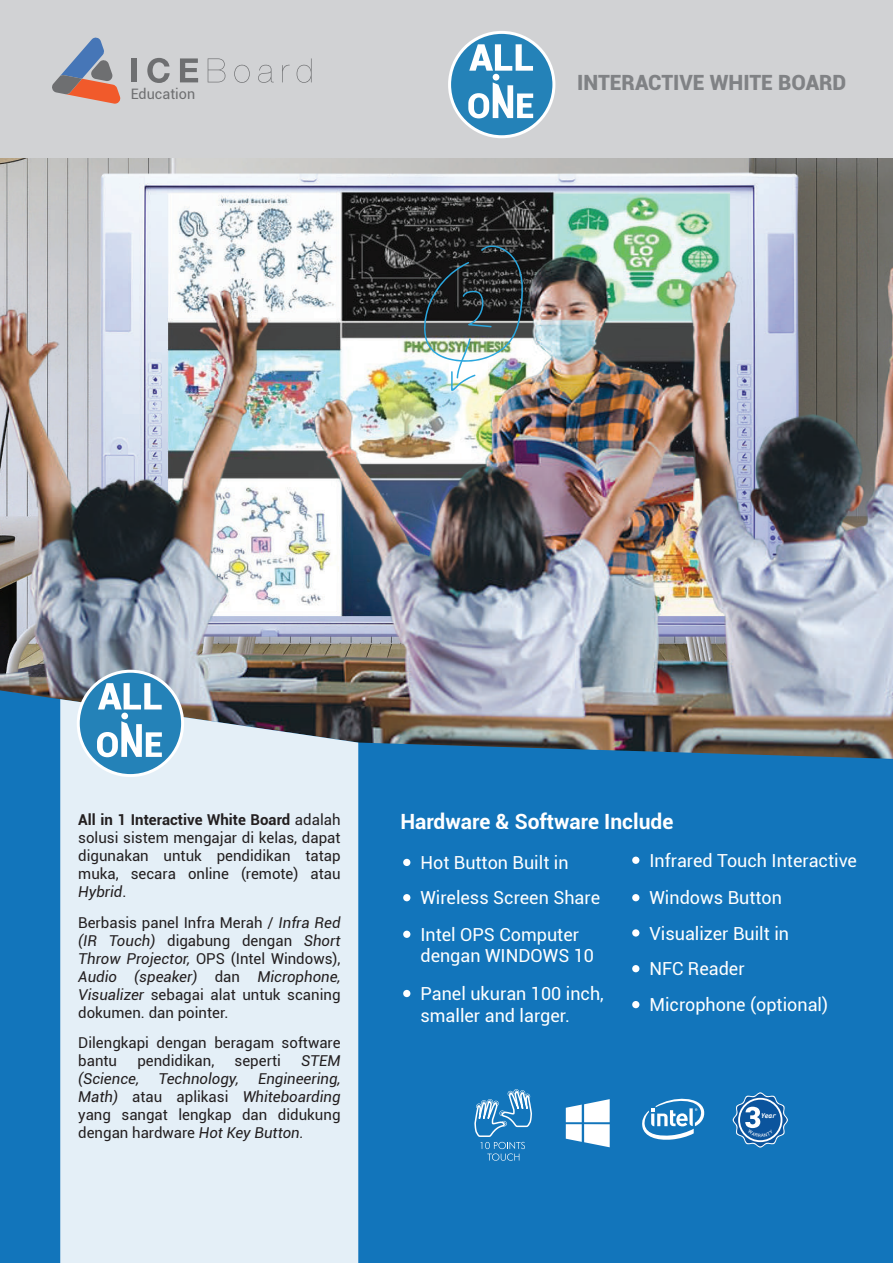
<style>
.page{position:relative;width:893px;height:1263px;background:#fff}
.page>*{position:absolute;margin:0;border:0;box-sizing:border-box;transform-origin:0 0}
.t1{font:700 21px "Roboto";color:#fff}
.t2{font:900 21px "Roboto";color:#808285}
.t3{font:18px/21.6px "Roboto";color:#fff}
.t4{font:15px/18px "Roboto";color:#231f20;text-align:justify}
.t5{font:italic 15px "Roboto";color:#231f20}
.t6{font:14.4px "Roboto";color:#6e6f71}
.t7{font:italic 700 7.65px "Ubuntu Mono";color:#fff}
.s1{font-weight:700}
.s2{font-style:italic}
</style>
<div class="page">
<div style="left:0;top:0;width:893px;height:158px;background:#d1d2d4"></div>
<div style="left:132px;top:58px;width:5px;height:24px;background:#6e6f71"></div>
<svg style="left:147px;top:58px;width:23px;height:25px"></svg>
<svg style="left:180px;top:58px;width:18px;height:24px"></svg>
<svg style="left:208px;top:58px;width:17px;height:24px"></svg>
<svg style="left:234px;top:65px;width:16px;height:18px"></svg>
<svg style="left:258px;top:65px;width:16px;height:18px"></svg>
<svg style="left:282px;top:65px;width:8px;height:17px"></svg>
<svg style="left:297px;top:58px;width:15px;height:25px"></svg>
<svg style="left:52px;top:37px;width:69px;height:67px"></svg>
<img style="left:0;top:136px;width:893px;height:553px">
<svg style="left:0;top:689px;width:893px;height:574px;background:#1f76b4"></svg>
<div style="left:60px;top:699px;width:298px;height:564px;background:#e4eff7"></div>
<div style="left:403px;top:990px;width:7px;height:7px;background:#fff;border-radius:50%"></div>
<div style="left:632px;top:857px;width:7px;height:7px;background:#fff;border-radius:50%"></div>
<div style="left:403px;top:859px;width:7px;height:7px;background:#fff;border-radius:50%"></div>
<div style="left:632px;top:894px;width:7px;height:7px;background:#fff;border-radius:50%"></div>
<div style="left:403px;top:894px;width:7px;height:7px;background:#fff;border-radius:50%"></div>
<div style="left:403px;top:931px;width:7px;height:7px;background:#fff;border-radius:50%"></div>
<div style="left:632px;top:929px;width:7px;height:7px;background:#fff;border-radius:50%"></div>
<div style="left:632px;top:965px;width:7px;height:7px;background:#fff;border-radius:50%"></div>
<div style="left:632px;top:1001px;width:7px;height:7px;background:#fff;border-radius:50%"></div>
<svg style="left:566px;top:1099px;width:44px;height:48px"></svg>
<svg style="left:474px;top:1089px;width:59px;height:72px;background:#3a8cc6"></svg>
<svg style="left:641px;top:1095px;width:64px;height:46px"></svg>
<div style="left:78px;top:671px;width:105px;height:104px;background:#2482b8;border-radius:50%"></div>
<div style="left:77px;top:670px;width:107px;height:107px;border:3px solid #fff;border-radius:50%"></div>
<svg style="left:98px;top:683px;width:64px;height:26px"></svg>
<svg style="left:97px;top:721px;width:65px;height:36px"></svg>
<div style="left:121px;top:713px;width:7px;height:6px;background:#fff;border-radius:50%"></div>
<div style="left:450px;top:32px;width:104px;height:105px;background:#2482b8;border-radius:50%"></div>
<div style="left:448px;top:31px;width:107px;height:107px;border:3px solid #fff;border-radius:50%"></div>
<svg style="left:469px;top:44px;width:64px;height:27px"></svg>
<svg style="left:468px;top:82px;width:65px;height:36px"></svg>
<div style="left:493px;top:74px;width:6px;height:7px;background:#fff;border-radius:50%"></div>
<svg style="left:733px;top:1092px;width:55px;height:55px;background:#3e80b9"></svg>
<p class="t6" style="left:131px;top:84px;width:66px">Education</p>
<h1 class="t2" style="left:577px;top:67px;width:270px">INTERACTIVE WHITE BOARD</h1>
<p class="t4" style="left:78px;top:810px;width:264px"><span class="s1">All in 1 Interactive White Board</span> adalah solusi sistem mengajar di kelas, dapat digunakan untuk pendidikan tatap muka, secara online (remote) atau <span class="s2">Hybrid</span>.</p>
<p class="t4" style="left:78px;top:913px;width:264px">Berbasis panel Infra Merah / <span class="s2">Infra Red (IR Touch)</span> digabung dengan <span class="s2">Short Throw Projector,</span> OPS (Intel Windows), <span class="s2">Audio (speaker)</span> dan <span class="s2">Microphone, Visualizer</span> sebagai alat untuk scaning dokumen. dan pointer.</p>
<p class="t4" style="left:78px;top:1033px;width:264px">Dilengkapi dengan beragam software bantu</p>
<p class="t4" style="left:137px;top:1051px;width:78px">pendidikan,</p>
<p class="t4" style="left:235px;top:1051px;width:48px">seperti</p>
<p class="t5" style="left:301px;top:1050px;width:41px">STEM</p>
<p class="t5" style="left:78px;top:1068px;width:62px">(Science,</p>
<p class="t5" style="left:159px;top:1068px;width:82px">Technology,</p>
<p class="t4" style="left:78px;top:1069px;width:264px;text-indent:180px"><span class="s2">Engineering, Math)</span> atau aplikasi <span class="s2">Whiteboarding </span>yang sangat lengkap dan didukung dengan hardware <span class="s2">Hot Key Button.</span></p>
<h1 class="t1" style="left:400px;top:807px;width:275px">Hardware &amp; Software Include</h1>
<p class="t3" style="left:420px;top:851px;width:150px">Hot Button Built in</p>
<p class="t3" style="left:649px;top:849px;width:209px">Infrared Touch Interactive</p>
<p class="t3" style="left:420px;top:886px;width:181px">Wireless Screen Share</p>
<p class="t3" style="left:649px;top:886px;width:134px">Windows Button</p>
<p class="t3" style="left:420px;top:923px;width:175px">Intel OPS Computer dengan WINDOWS 10</p>
<p class="t3" style="left:649px;top:914px;width:180px;line-height:35.8px">Visualizer Built in<br>NFC Reader<br>Microphone (optional)</p>
<p class="t3" style="left:420px;top:982px;width:185px">Panel ukuran 100 inch, smaller and larger.</p>
<p class="t7" style="left:761px;top:1112px;width:17px">Year</p>
</div>
